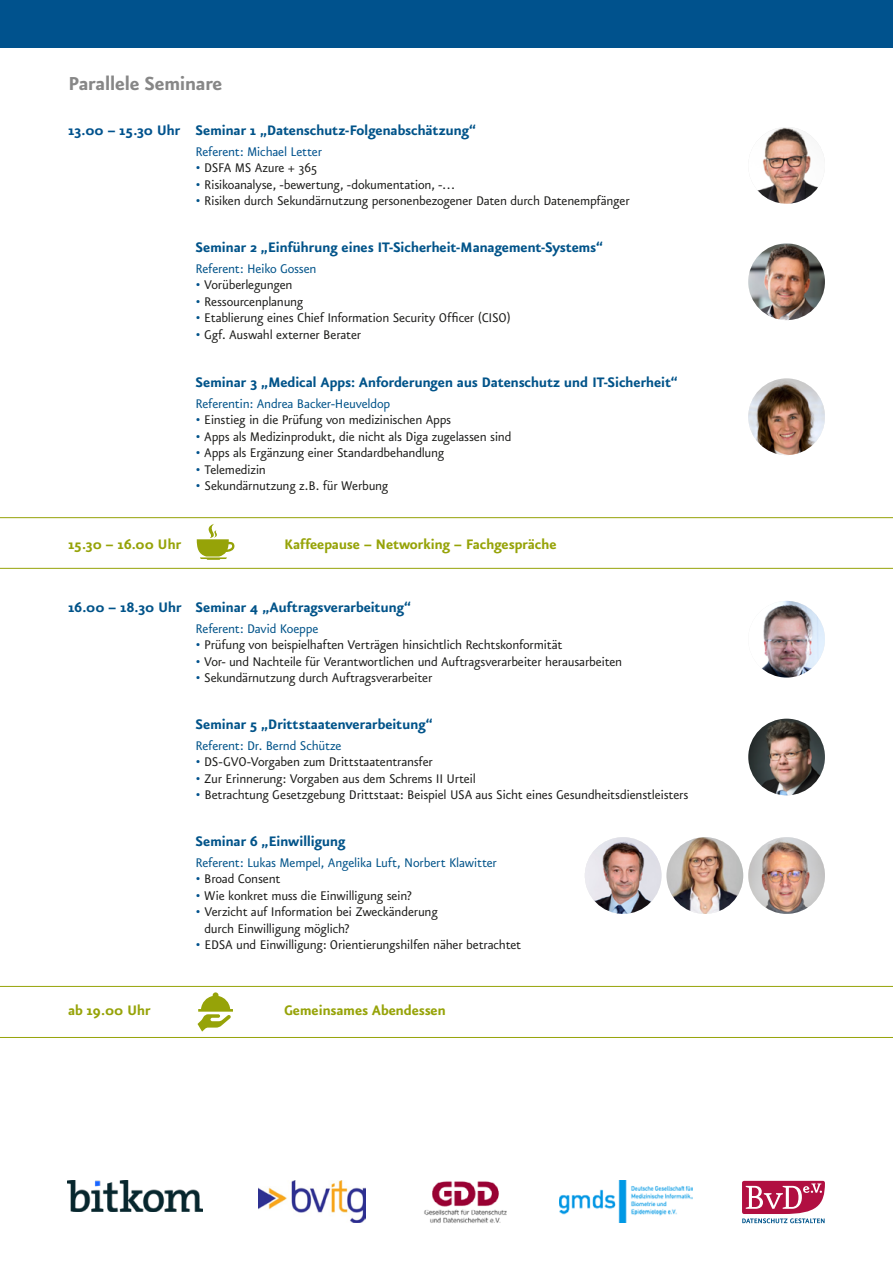
<style>
.page{position:relative;width:893px;height:1263px;background:#fff}
.page>*{position:absolute;margin:0;border:0;box-sizing:border-box;transform-origin:0 0}
.t1{font:700 22.5px "Eureka Sans";letter-spacing:-.025em;color:#878787}
.t2{font:700 16.5px "Eureka Sans";letter-spacing:-.02em;color:#005389}
.t3{font:700 16.5px "Eureka Sans";letter-spacing:-.02em;color:#96a308}
.t4{font:15px/16.5px "Eureka Sans";letter-spacing:-.02em;color:#1d1d1b}
.t5{font:15px "Eureka Sans";letter-spacing:-.015em;color:#005389}
.t6{font:15px "Eureka Sans";letter-spacing:-.015em;color:#00528d}
.s1{color:#00528d}
.s2{color:#005389}
</style>
<div class="page">
<hr style="left:0;top:517px;width:893px;height:1px;background:#96a308">
<hr style="left:0;top:568px;width:893px;height:1px;background:#96a308">
<svg style="left:197px;top:524px;width:38px;height:36px"></svg>
<svg style="left:198px;top:992px;width:35px;height:39px"></svg>
<hr style="left:0;top:986px;width:893px;height:1px;background:#96a308">
<hr style="left:0;top:1037px;width:893px;height:1px;background:#96a308">
<img style="left:748px;top:127px;width:77px;height:77px;border-radius:38px">
<img style="left:748px;top:243px;width:77px;height:77px;border-radius:38px">
<img style="left:748px;top:378px;width:77px;height:77px;border-radius:38px">
<img style="left:748px;top:601px;width:77px;height:76px;border-radius:38px">
<img style="left:748px;top:719px;width:77px;height:76px;border-radius:38px">
<img style="left:748px;top:837px;width:77px;height:77px;border-radius:38px">
<img style="left:585px;top:837px;width:76px;height:77px;border-radius:38px">
<img style="left:666px;top:837px;width:77px;height:77px;border-radius:38px">
<div style="left:0;top:0;width:893px;height:47px;background:#00528d"></div>
<img style="left:68px;top:1180px;width:134px;height:32px">
<svg style="left:742px;top:1181px;width:83px;height:42px"></svg>
<img style="left:259px;top:1181px;width:107px;height:42px">
<img style="left:424px;top:1181px;width:83px;height:42px">
<img style="left:560px;top:1181px;width:132px;height:42px">
<h1 class="t1" style="left:68px;top:72px;width:156px">Parallele Seminare</h1>
<p class="t2" style="left:68px;top:122px;width:409px"><span class="s1">13.00 – 15.30 Uhr</span> Seminar 1 „Datenschutz-Folgenabschätzung“</p>
<p class="t6" style="left:196px;top:144px;width:128px">Referent: Michael Letter</p>
<p class="t4" style="left:196px;top:160px;width:123px"><span class="s1">•</span> DSFA MS Azure + 365</p>
<p class="t4" style="left:196px;top:177px;width:262px"><span class="s2">•</span> Risikoanalyse, -bewertung, -dokumentation, -…</p>
<p class="t4" style="left:196px;top:193px;width:436px"><span class="s2">•</span> Risiken durch Sekundärnutzung personenbezogener Daten durch Datenempfänger</p>
<p class="t2" style="left:196px;top:239px;width:409px">Seminar 2 „Einführung eines IT-Sicherheit-Management-Systems“</p>
<p class="t5" style="left:196px;top:261px;width:123px">Referent: Heiko Gossen</p>
<p class="t4" style="left:196px;top:277px;width:99px"><span class="s1">•</span> Vorüberlegungen</p>
<p class="t4" style="left:196px;top:294px;width:109px"><span class="s2">•</span> Ressourcenplanung</p>
<p class="t4" style="left:196px;top:310px;width:317px"><span class="s2">•</span> Etablierung eines Chief Information Security Officer (CISO)</p>
<p class="t4" style="left:196px;top:327px;width:167px"><span class="s2">•</span> Ggf. Auswahl externer Berater</p>
<p class="t2" style="left:196px;top:374px;width:484px">Seminar 3 „Medical Apps: Anforderungen aus Datenschutz und IT-Sicherheit“</p>
<p class="t5" style="left:196px;top:396px;width:196px">Referentin: Andrea Backer-Heuveldop</p>
<p class="t4" style="left:196px;top:412px;width:257px"><span class="s1">•</span> Einstieg in die Prüfung von medizinischen Apps</p>
<p class="t4" style="left:196px;top:429px;width:317px"><span class="s2">•</span> Apps als Medizinprodukt, die nicht als Diga zugelassen sind</p>
<p class="t4" style="left:196px;top:445px;width:250px"><span class="s1">•</span> Apps als Ergänzung einer Standardbehandlung</p>
<p class="t4" style="left:196px;top:462px;width:72px"><span class="s1">•</span> Telemedizin</p>
<p class="t4" style="left:196px;top:478px;width:194px"><span class="s1">•</span> Sekundärnutzung z.B. für Werbung</p>
<p class="t3" style="left:68px;top:536px;width:115px">15.30 – 16.00 Uhr</p>
<p class="t3" style="left:284px;top:536px;width:274px">Kaffeepause – Networking – Fachgespräche</p>
<p class="t2" style="left:68px;top:599px;width:344px">16.00 – 18.30 Uhr Seminar 4 „Auftragsverarbeitung“</p>
<p class="t5" style="left:196px;top:621px;width:124px">Referent: David Koeppe</p>
<p class="t4" style="left:196px;top:637px;width:368px"><span class="s1">•</span> Prüfung von beispielhaften Verträgen hinsichtlich Rechtskonformität</p>
<p class="t4" style="left:196px;top:654px;width:428px"><span class="s1">•</span> Vor- und Nachteile für Verantwortlichen und Auftragsverarbeiter herausarbeiten</p>
<p class="t4" style="left:196px;top:670px;width:238px"><span class="s1">•</span> Sekundärnutzung durch Auftragsverarbeiter</p>
<p class="t2" style="left:196px;top:716px;width:238px">Seminar 5 „Drittstaatenverarbeitung“</p>
<p class="t5" style="left:196px;top:738px;width:147px">Referent: Dr. Bernd Schütze</p>
<p class="t4" style="left:196px;top:754px;width:239px"><span class="s1">•</span> DS-GVO-Vorgaben zum Drittstaatentransfer</p>
<p class="t4" style="left:196px;top:771px;width:282px"><span class="s1">•</span> Zur Erinnerung: Vorgaben aus dem Schrems II Urteil</p>
<p class="t4" style="left:196px;top:787px;width:494px"><span class="s1">•</span> Betrachtung Gesetzgebung Drittstaat: Beispiel USA aus Sicht eines Gesundheitsdienstleisters</p>
<p class="t2" style="left:196px;top:833px;width:152px">Seminar 6 „Einwilligung</p>
<p class="t5" style="left:196px;top:855px;width:303px">Referent: Lukas Mempel, Angelika Luft, Norbert Klawitter</p>
<p class="t4" style="left:196px;top:871px;width:86px"><span class="s1">•</span> Broad Consent</p>
<p class="t4" style="left:196px;top:888px;width:218px"><span class="s1">•</span> Wie konkret muss die Einwilligung sein?</p>
<p class="t4" style="left:205px;top:904px;width:235px;text-indent:-9px"><span class="s1">•</span> Verzicht auf Information bei Zweckänderung durch Einwilligung möglich?</p>
<p class="t4" style="left:196px;top:937px;width:327px"><span class="s1">•</span> EDSA und Einwilligung: Orientierungshilfen näher betrachtet</p>
<p class="t3" style="left:68px;top:1002px;width:84px">ab 19.00 Uhr</p>
<p class="t3" style="left:284px;top:1002px;width:163px">Gemeinsames Abendessen</p>
</div>
